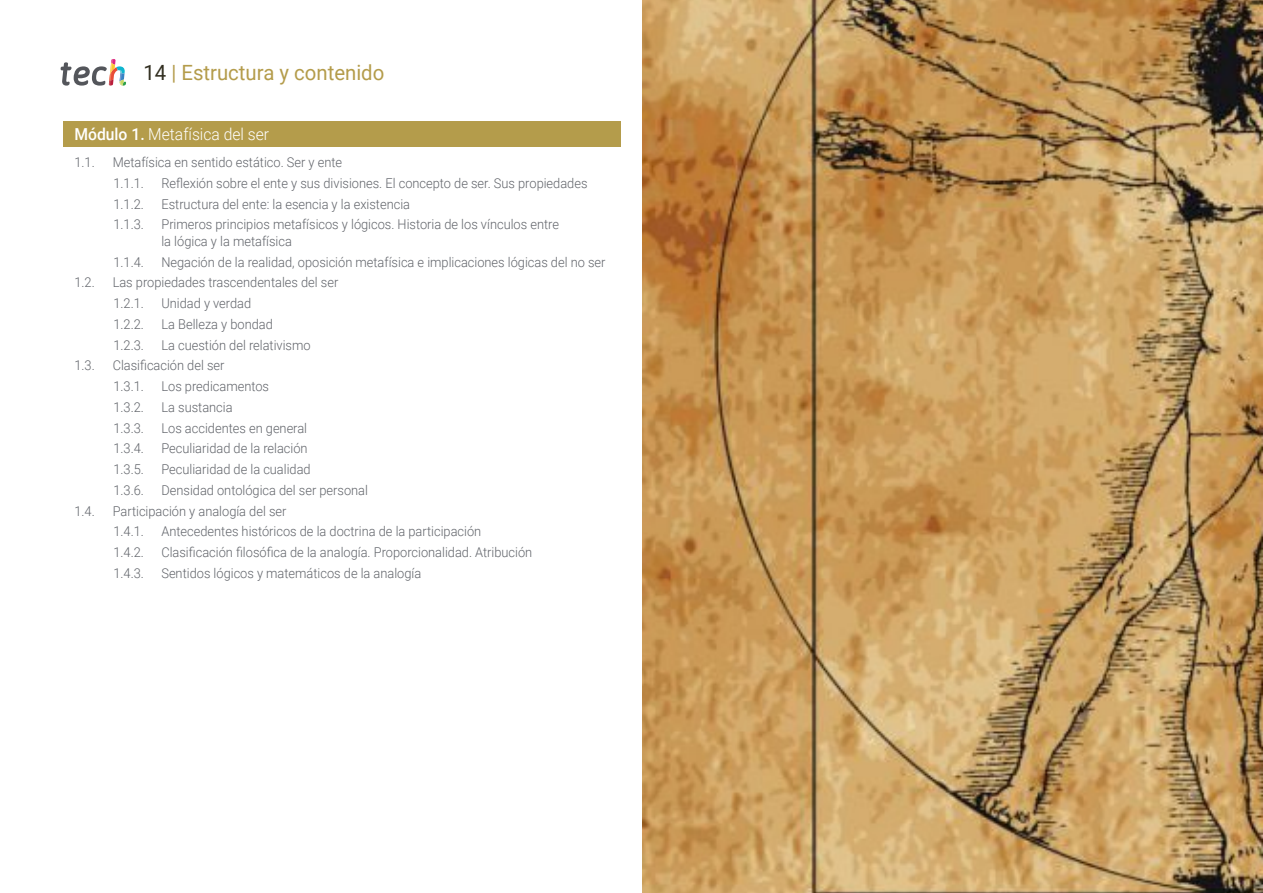
<style>
.page{position:relative;width:1263px;height:893px;background:#fff}
.page>*{position:absolute;margin:0;border:0;box-sizing:border-box;transform-origin:0 0}
.t1{font:21px "Roboto";color:#b49c4b}
.t2{font:300 16.5px "Roboto";color:#fff;scale:.95 1}
.t3{font:300 13.5px/20.7px "Roboto";color:#61646a;scale:.95 1}
.s1{color:#312e20}
.s2{font-weight:500}
</style>
<div class="page">
<div style="left:63px;top:121px;width:558px;height:25px;background:#b49c4b"></div>
<svg style="left:61px;top:59px;width:65px;height:27px"></svg>
<img style="left:642px;top:0;width:621px;height:893px">
<h1 class="t1" style="left:144px;top:57px;width:242px"><span class="s1">14</span> | Estructura y contenido</h1>
<p class="t2" style="left:74px;top:123px;width:207px"><span class="s2">Módulo 1.</span> Metafísica del ser</p>
<p class="t3" style="left:74px;top:151px;width:23px">1.1.</p>
<p class="t3" style="left:113px;top:151px;width:243px">Metafísica en sentido estático. Ser y ente<br>1.1.1.</p>
<p class="t3" style="left:161px;top:172px;width:450px">Reflexión sobre el ente y sus divisiones. El concepto de ser. Sus propiedades</p>
<p class="t3" style="left:113px;top:193px;width:34px">1.1.2.</p>
<p class="t3" style="left:161px;top:193px;width:263px">Estructura del ente: la esencia y la existencia</p>
<p class="t3" style="left:113px;top:214px;width:34px">1.1.3.</p>
<p class="t3" style="left:161px;top:216px;width:420px;line-height:16.5px">Primeros principios metafísicos y lógicos. Historia de los vínculos entre la lógica y la metafísica</p>
<p class="t3" style="left:113px;top:251px;width:34px">1.1.4.</p>
<p class="t3" style="left:161px;top:251px;width:469px">Negación de la realidad, oposición metafísica e implicaciones lógicas del no ser</p>
<p class="t3" style="left:74px;top:272px;width:23px">1.2.</p>
<p class="t3" style="left:113px;top:272px;width:239px">Las propiedades trascendentales del ser<br>1.2.1.</p>
<p class="t3" style="left:161px;top:292px;width:96px">Unidad y verdad</p>
<p class="t3" style="left:113px;top:313px;width:34px">1.2.2.</p>
<p class="t3" style="left:161px;top:313px;width:119px">La Belleza y bondad</p>
<p class="t3" style="left:113px;top:334px;width:34px">1.2.3.</p>
<p class="t3" style="left:161px;top:334px;width:159px">La cuestión del relativismo</p>
<p class="t3" style="left:74px;top:355px;width:23px">1.3.</p>
<p class="t3" style="left:113px;top:355px;width:119px">Clasificación del ser<br>1.3.1.</p>
<p class="t3" style="left:161px;top:375px;width:115px">Los predicamentos</p>
<p class="t3" style="left:113px;top:396px;width:34px">1.3.2.</p>
<p class="t3" style="left:161px;top:396px;width:76px">La sustancia</p>
<p class="t3" style="left:113px;top:417px;width:34px">1.3.3.</p>
<p class="t3" style="left:161px;top:417px;width:155px">Los accidentes en general</p>
<p class="t3" style="left:113px;top:438px;width:34px">1.3.4.</p>
<p class="t3" style="left:161px;top:438px;width:155px">Peculiaridad de la relación</p>
<p class="t3" style="left:113px;top:458px;width:34px">1.3.5.</p>
<p class="t3" style="left:161px;top:458px;width:159px">Peculiaridad de la cualidad</p>
<p class="t3" style="left:113px;top:479px;width:34px">1.3.6.</p>
<p class="t3" style="left:161px;top:479px;width:219px">Densidad ontológica del ser personal</p>
<p class="t3" style="left:74px;top:500px;width:23px">1.4.</p>
<p class="t3" style="left:113px;top:500px;width:184px">Participación y analogía del ser<br>1.4.1.</p>
<p class="t3" style="left:161px;top:521px;width:338px">Antecedentes históricos de la doctrina de la participación</p>
<p class="t3" style="left:113px;top:541px;width:34px">1.4.2.</p>
<p class="t3" style="left:161px;top:541px;width:392px">Clasificación filosófica de la analogía. Proporcionalidad. Atribución</p>
<p class="t3" style="left:113px;top:562px;width:34px">1.4.3.</p>
<p class="t3" style="left:161px;top:562px;width:275px">Sentidos lógicos y matemáticos de la analogía</p>
</div>
